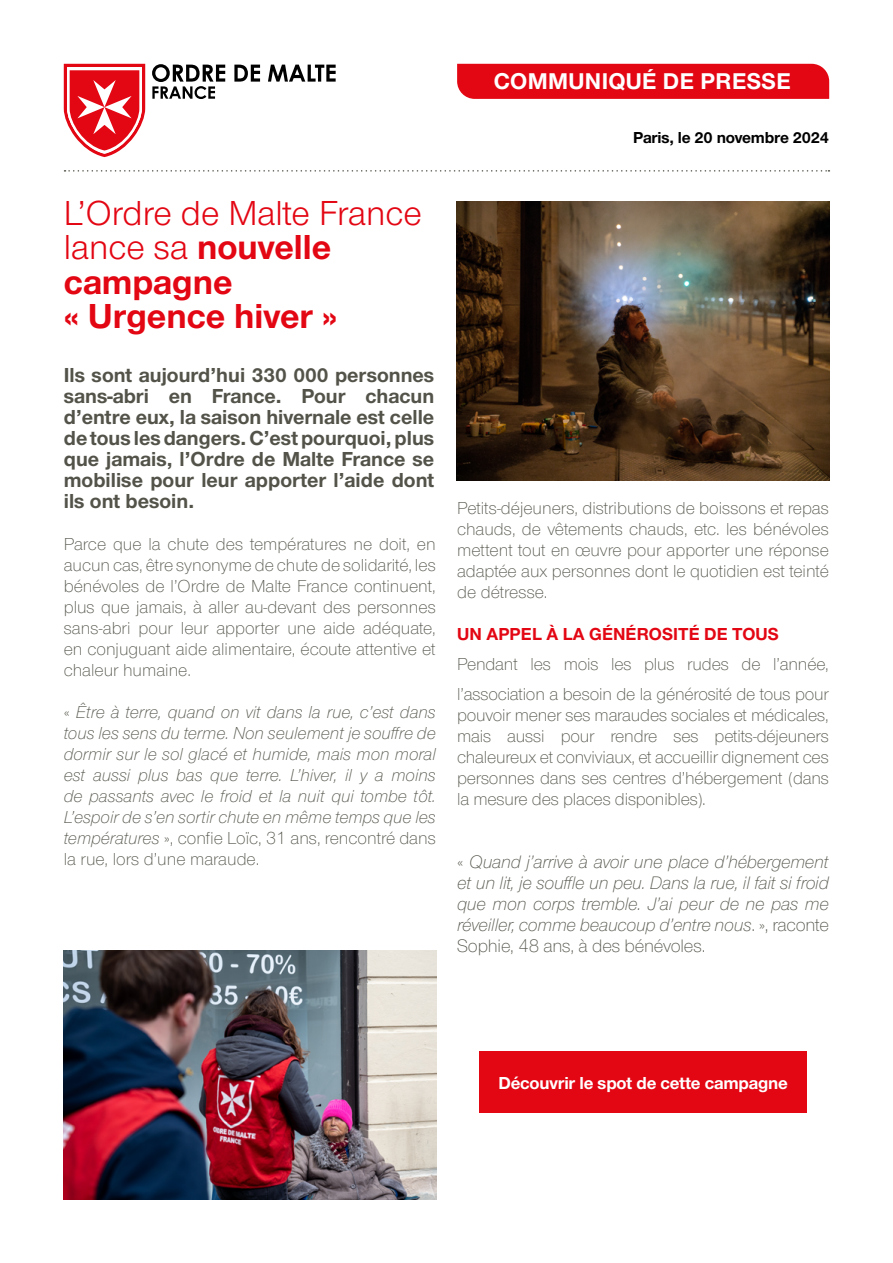
<style>
.page{position:relative;width:893px;height:1263px;background:#fff}
.page>*{position:absolute;margin:0;border:0;box-sizing:border-box;transform-origin:0 0}
.t1{font:700 36px/34.5px "Nimbus San Nov";color:#e30613}
.t2{font:700 23.7px "Nimbus Sans Novus TOT";letter-spacing:.015em;color:#fff}
.t3{font:700 21px/21px "Nimbus Sans Novus TOT";color:#53534a;text-align:justify}
.t4{font:italic 300 18.75px/21px "Nimbus San Nov";letter-spacing:-.01em;color:#53534a;text-align:justify}
.t5{font:300 18px/21px "Nimbus San Nov";letter-spacing:-.01em;color:#53534a;text-align:justify}
.t6{font:italic 300 18px/21px "Nimbus San Nov";color:#53534a;text-align:justify}
.t7{font:700 18px "Nimbus San Nov";letter-spacing:-.01em;color:#fff}
.t8{font:700 18px "Nimbus Sans Novus TOT";letter-spacing:.005em;color:#e30613}
.t9{font:700 16.5px "Nimbus Sans Novus TOT";letter-spacing:-.01em;color:#000}
.s1{font-weight:400}
.s2{font-style:normal}
</style>
<div class="page">
<svg style="left:234px;top:65px;width:26px;height:17px"></svg>
<svg style="left:268px;top:65px;width:68px;height:17px"></svg>
<svg style="left:152px;top:64px;width:73px;height:35px"></svg>
<svg style="left:64px;top:64px;width:81px;height:93px"></svg>
<div style="left:457px;top:64px;width:372px;height:35px;background:#e30613"></div>
<svg style="left:65px;top:170px;width:764px;height:2px"></svg>
<img style="left:457px;top:202px;width:372px;height:278px">
<img style="left:64px;top:950px;width:372px;height:249px">
<div style="left:479px;top:1052px;width:328px;height:61px;background:#e30613"></div>
<h2 class="t2" style="left:494px;top:67px;width:299px">COMMUNIQUÉ DE PRESSE</h2>
<p class="t9" style="left:633px;top:128px;width:197px">Paris, le 20 novembre 2024</p>
<h1 class="t1" style="left:64px;top:194px;width:359px"><span class="s1">L’Ordre de Malte France lance sa</span> nouvelle campagne<br>« Urgence hiver »</h1>
<p class="t3" style="left:64px;top:364px;width:372px">Ils sont aujourd’hui 330 000 personnes sans-abri en France. Pour chacun d’entre eux, la saison hivernale est celle de tous les dangers. C’est pourquoi, plus que jamais, l’Ordre de Malte France se mobilise pour leur apporter l’aide dont ils ont besoin.</p>
<p class="t5" style="left:64px;top:533px;width:374px">Parce que la chute des températures ne doit, en aucun cas, être synonyme de chute de solidarité, les bénévoles de l’Ordre de Malte France continuent, plus que jamais, à aller au-devant des personnes sans-abri pour leur apporter une aide adéquate, en conjuguant aide alimentaire, écoute attentive et chaleur humaine.</p>
<p class="t6" style="left:64px;top:701px;width:374px"><span class="s2">«</span> Être à terre, quand on vit dans la rue, c’est dans tous les sens du terme. Non seulement je souffre de dormir sur le sol glacé et humide, mais mon moral est aussi plus bas que terre. L’hiver, il y a moins de passants avec le froid et la nuit qui tombe tôt.<br>L’espoir de s’en sortir chute en même temps que les températures <span class="s2">», confie Loïc, 31 ans, rencontré dans la rue, lors d’une maraude.</span></p>
<p class="t5" style="left:457px;top:497px;width:373px">Petits-déjeuners, distributions de boissons et repas chauds, de vêtements chauds, etc. les bénévoles mettent tout en œuvre pour apporter une réponse adaptée aux personnes dont le quotidien est teinté de détresse.</p>
<p class="t8" style="left:457px;top:623px;width:323px">UN APPEL À LA GÉNÉROSITÉ DE TOUS</p>
<p class="t5" style="left:457px;top:648px;width:373px;line-height:30px">Pendant les mois les plus rudes de l’année, l’association a besoin de la générosité de tous pour</p>
<p class="t5" style="left:457px;top:704px;width:373px">pouvoir mener ses maraudes sociales et médicales, mais aussi pour rendre ses petits-déjeuners chaleureux et conviviaux, et accueillir dignement ces personnes dans ses centres d’hébergement (dans la mesure des places disponibles).</p>
<p class="t4" style="left:457px;top:851px;width:373px"><span class="s2">«</span> Quand j’arrive à avoir une place d’hébergement et un lit, je souffle un peu. Dans la rue, il fait si froid que mon corps tremble. J’ai peur de ne pas me réveiller, comme beaucoup d’entre nous<span class="s2">. », raconte Sophie, 48 ans, à des bénévoles.</span></p>
<p class="t7" style="left:498px;top:1071px;width:291px">Découvrir le spot de cette campagne</p>
</div>
